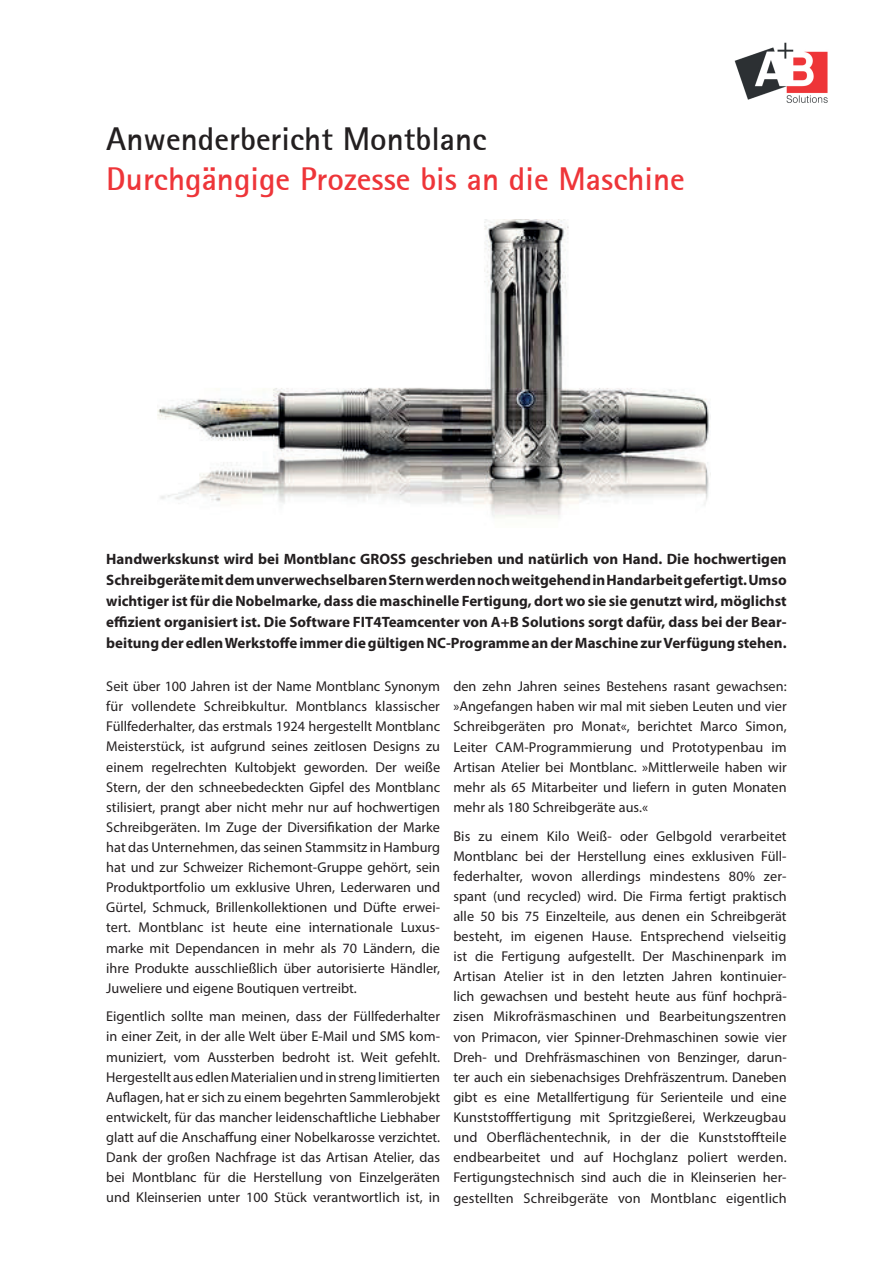
<style>
.page{position:relative;width:893px;height:1263px;background:#fff}
.page>*{position:absolute;margin:0;border:0;box-sizing:border-box;transform-origin:0 0}
.t1{font:700 33px "Rotis Sans Serif 65";color:#ee3539}
.t2{font:700 33px "Rotis Sans Serif 65";color:#231f20}
.t3{font:700 15px/21px "Myriad Pro";color:#231f20;text-align:justify}
.t4{font:14.25px/20.1px "Myriad Pro";color:#231f20;text-align:justify}
</style>
<div class="page">
<img style="left:157px;top:219px;width:554px;height:299px">
<img style="left:734px;top:43px;width:94px;height:60px">
<h1 class="t2" style="left:106px;top:118px;width:382px">Anwenderbericht Montblanc</h1>
<h1 class="t1" style="left:106px;top:158px;width:580px">Durchgängige Prozesse bis an die Maschine</h1>
<p class="t3" style="left:106px;top:548px;width:682px">Handwerkskunst wird bei Montblanc GROSS geschrieben und natürlich von Hand. Die hochwertigen Schreibgeräte mit dem unverwechselbaren Stern werden noch weitgehend in Handarbeit gefertigt. Umso wichtiger ist für die Nobelmarke, dass die maschinelle Fertigung, dort wo sie sie genutzt wird, möglichst effizient organisiert ist. Die Software FIT4Teamcenter von A+B Solutions sorgt dafür, dass bei der Bear&shy;beitung der edlen Werkstoffe immer die gültigen NC-Programme an der Maschine zur Verfügung stehen.</p>
<p class="t4" style="left:106px;top:676px;width:335px">Seit über 100 Jahren ist der Name Montblanc Synonym für vollendete Schreibkultur. Montblancs klassischer Füllfederhalter, das erstmals 1924 hergestellt Montblanc Meisterstück, ist aufgrund seines zeitlosen Designs zu einem regelrechten Kultobjekt geworden. Der weiße Stern, der den schneebedeckten Gipfel des Montblanc stilisiert, prangt aber nicht mehr nur auf hochwertigen Schreibgeräten. Im Zuge der Diversifikation der Marke hat das Unternehmen, das seinen Stammsitz in Hamburg hat und zur Schweizer Richemont-Gruppe gehört, sein Produktportfolio um exklusive Uhren, Lederwaren und Gürtel, Schmuck, Brillenkollektionen und Düfte erwei&shy;tert. Montblanc ist heute eine internationale Luxus&shy;marke mit Dependancen in mehr als 70 Ländern, die ihre Produkte ausschließlich über autorisierte Händler, Juweliere und eigene Boutiquen vertreibt.</p>
<p class="t4" style="left:106px;top:1006px;width:335px">Eigentlich sollte man meinen, dass der Füllfederhalter in einer Zeit, in der alle Welt über E-Mail und SMS kom&shy;muniziert, vom Aussterben bedroht ist. Weit gefehlt.<br>Hergestellt aus edlen Materialien und in streng limitierten Auflagen, hat er sich zu einem begehrten Sammlerobjekt entwickelt, für das mancher leidenschaftliche Liebhaber glatt auf die Anschaffung einer Nobelkarosse verzichtet.<br>Dank der großen Nachfrage ist das Artisan Atelier, das bei Montblanc für die Herstellung von Einzelgeräten und Kleinserien unter 100 Stück verantwortlich ist, in</p>
<p class="t4" style="left:453px;top:676px;width:335px">den zehn Jahren seines Bestehens rasant gewachsen: »Angefangen haben wir mal mit sieben Leuten und vier Schreibgeräten pro Monat«, berichtet Marco Simon, Leiter CAM-Programmierung und Prototypenbau im Artisan Atelier bei Montblanc. »Mittlerweile haben wir mehr als 65 Mitarbeiter und liefern in guten Monaten mehr als 180 Schreibgeräte aus.«</p>
<p class="t4" style="left:453px;top:825px;width:335px">Bis zu einem Kilo Weiß- oder Gelbgold verarbeitet Montblanc bei der Herstellung eines exklusiven Füll&shy;federhalter, wovon allerdings mindestens 80% zer&shy;spant (und recycled) wird. Die Firma fertigt praktisch alle 50 bis 75 Einzelteile, aus denen ein Schreibgerät besteht, im eigenen Hause. Entsprechend vielseitig ist die Fertigung aufgestellt. Der Maschinenpark im Artisan Atelier ist in den letzten Jahren kontinuier&shy;lich gewachsen und besteht heute aus fünf hochprä&shy;zisen Mikrofräsmaschinen und Bearbeitungszentren von Primacon, vier Spinner-Drehmaschinen sowie vier Dreh- und Drehfräsmaschinen von Benzinger, darun&shy;ter auch ein siebenachsiges Drehfräszentrum. Daneben gibt es eine Metallfertigung für Serienteile und eine Kunststofffertigung mit Spritzgießerei, Werkzeugbau und Oberflächentechnik, in der die Kunststoffteile endbearbeitet und auf Hochglanz poliert werden.<br>Fertigungstechnisch sind auch die in Kleinserien her&shy;gestellten Schreibgeräte von Montblanc eigentlich</p>
</div>
